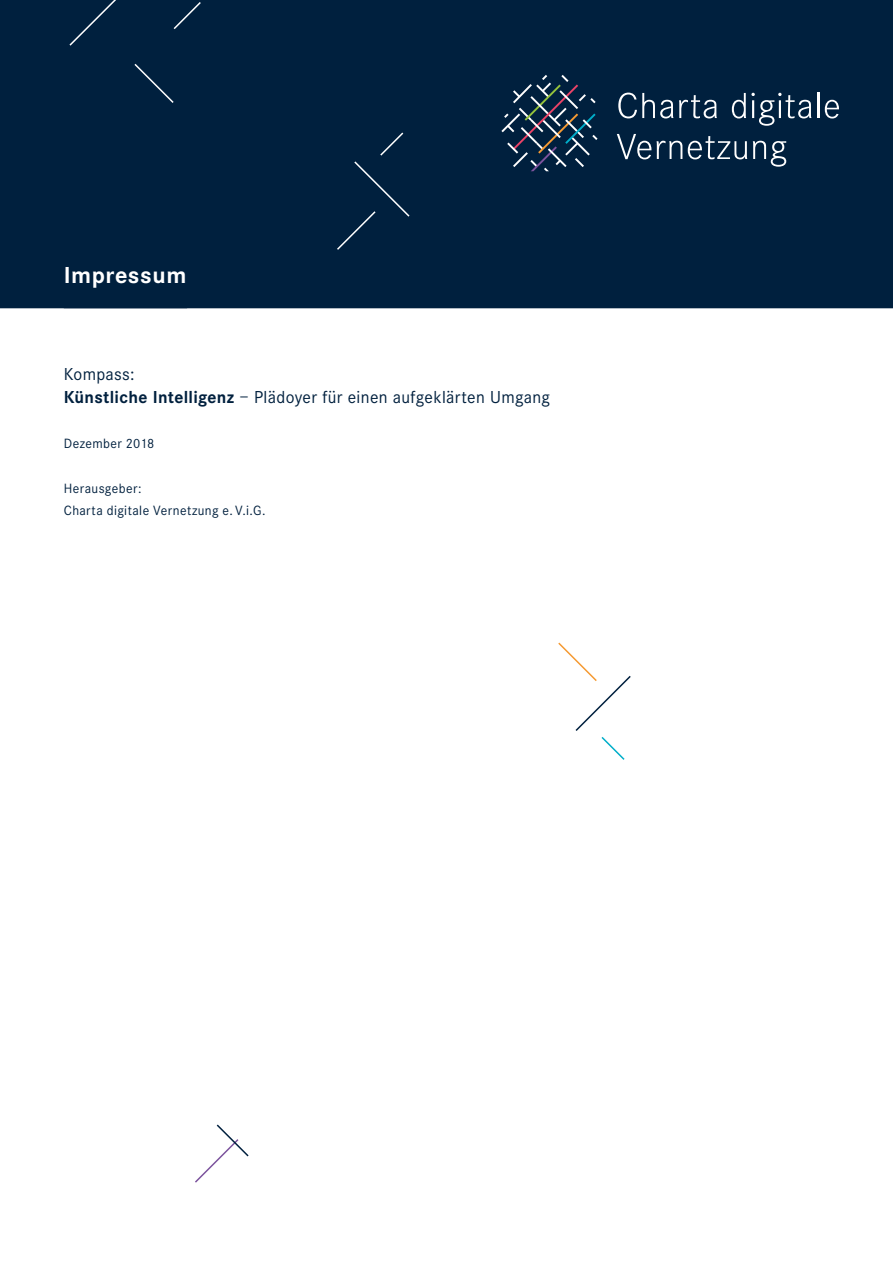
<style>
.page{position:relative;width:893px;height:1263px;background:#fff}
.page>*{position:absolute;margin:0;border:0;box-sizing:border-box;transform-origin:0 0}
.t1{font:700 24px "Corporate S";letter-spacing:.025em;color:#fff}
.t2{font:18px/22.5px "Corporate S";letter-spacing:.02em;color:#00203e}
.t3{font:13.95px/22.5px "Corporate S";letter-spacing:.03em;color:#00203e}
.s1{font-weight:700}
</style>
<div class="page">
<div style="left:0;top:0;width:893px;height:308px;background:#00203e"></div>
<div style="left:68px;top:0;width:59px;height:47px;background:#00203e"></div>
<svg style="left:172px;top:0;width:30px;height:31px"></svg>
<svg style="left:133px;top:62px;width:42px;height:43px;background:#0b2946"></svg>
<svg style="left:195px;top:1124px;width:54px;height:59px"></svg>
<svg style="left:501px;top:75px;width:96px;height:96px;background:#203952"></svg>
<svg style="left:618px;top:93px;width:55px;height:25px"></svg>
<svg style="left:679px;top:95px;width:38px;height:23px"></svg>
<svg style="left:732px;top:93px;width:79px;height:33px;background:#324c64"></svg>
<hr style="left:817px;top:93px;width:2px;height:25px;background:#fff">
<svg style="left:825px;top:100px;width:14px;height:18px"></svg>
<svg style="left:617px;top:134px;width:34px;height:25px"></svg>
<svg style="left:657px;top:141px;width:25px;height:18px"></svg>
<svg style="left:688px;top:136px;width:59px;height:23px"></svg>
<svg style="left:753px;top:141px;width:33px;height:26px"></svg>
<div style="left:335px;top:131px;width:76px;height:120px;background:#00203e"></div>
<hr style="left:64px;top:307px;width:123px;height:1px;background:#00203e">
<svg style="left:558px;top:642px;width:73px;height:118px"></svg>
<h1 class="t1" style="left:64px;top:261px;width:124px">Impressum</h1>
<p class="t2" style="left:64px;top:363px;width:488px">Kompass:<br><span class="s1">Künstliche Intelligenz</span> – Plädoyer für einen aufgeklärten Umgang</p>
<p class="t3" style="left:64px;top:432px;width:92px">Dezember 2018</p>
<p class="t3" style="left:64px;top:477px;width:203px">Herausgeber:<br>Charta digitale Vernetzung e. V.i.G.</p>
</div>
